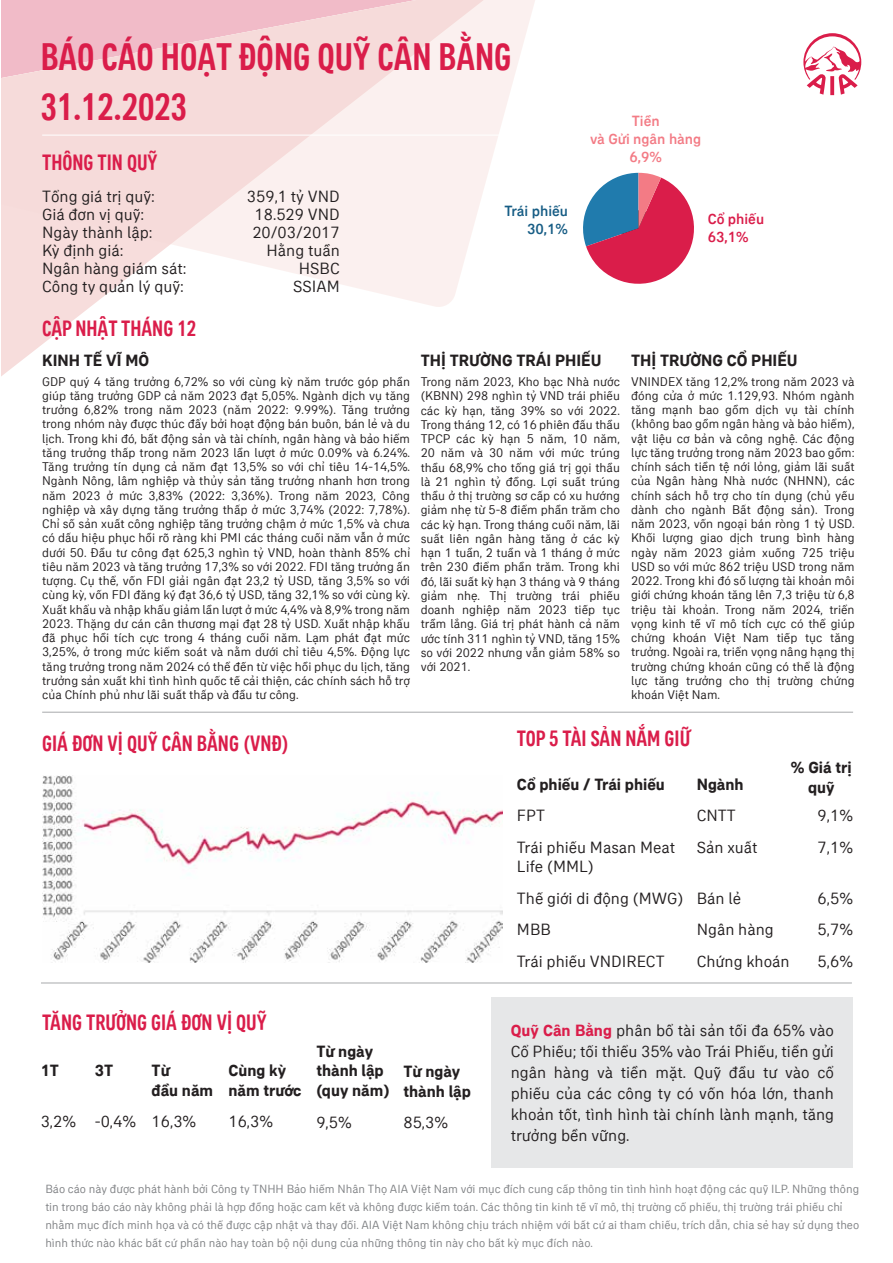
<style>
.page{position:relative;width:893px;height:1263px;background:#fff}
.page>*{position:absolute;margin:0;border:0;box-sizing:border-box;transform-origin:0 0}
.t1{font:500 condensed 39px "AIA Everest";color:#da1d4a}
.t2{font:500 condensed 22.5px "AIA Everest";color:#da1d4a}
.t3{font:16.5px/18px "AIA Everest";color:#231f20}
.t4{font:700 16.5px/19.8px "AIA Everest";color:#231f20}
.t5{font:500 15px/18px "AIA Everest";color:#f37b85;text-align:center}
.t6{font:500 15px/18px "AIA Everest";color:#175d85;text-align:right}
.t7{font:500 15px/18px "AIA Everest";color:#da1d4a}
.t8{font:12.75px/14.2px "AIA Everest";color:#231f20;text-align:justify}
.t9{font:12px/18px "AIA Everest";color:#808285}
.s1{font-weight:700;color:#da1d4a}
</style>
<div class="page">
<div style="left:492px;top:998px;width:361px;height:170px;background:#e6e7e8"></div>
<svg style="left:505px;top:1px;width:30px;height:108px;fill:#fbf3f1"></svg>
<svg style="left:1px;top:1px;width:504px;height:375px"></svg>
<svg style="left:803px;top:33px;width:58px;height:62px"></svg>
<hr style="left:41px;top:982px;width:811px;height:1px;background:#a7a9ac">
<hr style="left:42px;top:135px;width:811px;height:1px;background:#fff">
<hr style="left:42px;top:712px;width:811px;height:1px;background:#a7a9ac">
<svg style="left:583px;top:173px;width:111px;height:111px"></svg>
<img style="left:42px;top:776px;width:461px;height:187px">
<h1 class="t1" style="left:41px;top:31px;width:472px">BÁO CÁO HOẠT ĐỘNG QUỸ CÂN BẰNG</h1>
<h1 class="t1" style="left:41px;top:81px;width:148px">31.12.2023</h1>
<h2 class="t2" style="left:42px;top:148px;width:117px">THÔNG TIN QUỸ</h2>
<p class="t3" style="left:42px;top:186px;width:146px">Tổng giá trị quỹ:<br>Giá đơn vị quỹ:<br>Ngày thành lập:<br>Kỳ định giá:<br>Ngân hàng giám sát:<br>Công ty quản lý quỹ:</p>
<h2 class="t2" style="left:42px;top:314px;width:156px">CẬP NHẬT THÁNG 12</h2>
<p class="t3" style="left:247px;top:186px;width:94px;text-align:right">359,1 tỷ VND<br>18.529 VND<br>20/03/2017<br>Hằng tuần<br>HSBC<br>SSIAM</p>
<p class="t6" style="left:504px;top:201px;width:65px">Trái phiếu<br>30,1%</p>
<p class="t5" style="left:590px;top:111px;width:113px">Tiền<br>và Gửi ngân hàng<br>6,9%</p>
<p class="t7" style="left:708px;top:209px;width:58px">Cổ phiếu<br>63,1%</p>
<p class="t4" style="left:42px;top:349px;width:109px">KINH TẾ VĨ MÔ</p>
<p class="t8" style="left:42px;top:373px;width:369px">GDP quý 4 tăng trưởng 6,72% so với cùng kỳ năm trước góp phần giúp tăng trưởng GDP cả năm 2023 đạt 5,05%. Ngành dịch vụ tăng trưởng 6,82% trong năm 2023 (năm 2022: 9.99%). Tăng trưởng trong nhóm này được thúc đẩy bởi hoạt động bán buôn, bán lẻ và du lịch. Trong khi đó, bất động sản và tài chính, ngân hàng và bảo hiểm tăng trưởng thấp trong năm 2023 lần lượt ở mức 0.09% và 6.24%.<br>Tăng trưởng tín dụng cả năm đạt 13,5% so với chỉ tiêu 14-14,5%.<br>Ngành Nông, lâm nghiệp và thủy sản tăng trưởng nhanh hơn trong năm 2023 ở mức 3,83% (2022: 3,36%). Trong năm 2023, Công nghiệp và xây dựng tăng trưởng thấp ở mức 3,74% (2022: 7,78%).<br>Chỉ số sản xuất công nghiệp tăng trưởng chậm ở mức 1,5% và chưa có dấu hiệu phục hồi rõ ràng khi PMI các tháng cuối năm vẫn ở mức dưới 50. Đầu tư công đạt 625,3 nghìn tỷ VND, hoàn thành 85% chỉ tiêu năm 2023 và tăng trưởng 17,3% so với 2022. FDI tăng trưởng ấn tượng. Cụ thể, vốn FDI giải ngân đạt 23,2 tỷ USD, tăng 3,5% so với cùng kỳ, vốn FDI đăng ký đạt 36,6 tỷ USD, tăng 32,1% so với cùng kỳ.<br>Xuất khẩu và nhập khẩu giảm lần lượt ở mức 4,4% và 8,9% trong năm 2023. Thặng dư cán cân thương mại đạt 28 tỷ USD. Xuất nhập khẩu đã phục hồi tích cực trong 4 tháng cuối năm. Lạm phát đạt mức 3,25%, ở trong mức kiểm soát và nằm dưới chỉ tiêu 4,5%. Động lực tăng trưởng trong năm 2024 có thể đến từ việc hồi phục du lịch, tăng trưởng sản xuất khi tình hình quốc tế cải thiện, các chính sách hỗ trợ của Chính phủ như lãi suất thấp và đầu tư công.</p>
<p class="t4" style="left:421px;top:349px;width:182px">THỊ TRƯỜNG TRÁI PHIẾU</p>
<p class="t8" style="left:421px;top:374px;width:201px">Trong năm 2023, Kho bạc Nhà nước (KBNN) 298 nghìn tỷ VND trái phiếu các kỳ hạn, tăng 39% so với 2022.<br>Trong tháng 12, có 16 phiên đấu thầu TPCP các kỳ hạn 5 năm, 10 năm, 20 năm và 30 năm với mức trúng thầu 68,9% cho tổng giá trị gọi thầu là 21 nghìn tỷ đồng. Lợi suất trúng thầu ở thị trường sơ cấp có xu hướng giảm nhẹ từ 5-8 điểm phần trăm cho các kỳ hạn. Trong tháng cuối năm, lãi suất liên ngân hàng tăng ở các kỳ hạn 1 tuần, 2 tuần và 1 tháng ở mức trên 230 điểm phần trăm. Trong khi đó, lãi suất kỳ hạn 3 tháng và 9 tháng giảm nhẹ. Thị trường trái phiếu doanh nghiệp năm 2023 tiếp tục trầm lắng. Giá trị phát hành cả năm ước tính 311 nghìn tỷ VND, tăng 15% so với 2022 nhưng vẫn giảm 58% so với 2021.</p>
<p class="t4" style="left:631px;top:349px;width:168px">THỊ TRƯỜNG CỔ PHIẾU</p>
<p class="t8" style="left:631px;top:373px;width:225px">VNINDEX tăng 12,2% trong năm 2023 và đóng cửa ở mức 1.129,93. Nhóm ngành tăng mạnh bao gồm dịch vụ tài chính (không bao gồm ngân hàng và bảo hiểm), vật liệu cơ bản và công nghệ. Các động lực tăng trưởng trong năm 2023 bao gồm: chính sách tiền tệ nới lỏng, giảm lãi suất của Ngân hàng Nhà nước (NHNN), các chính sách hỗ trợ cho tín dụng (chủ yếu dành cho ngành Bất động sản). Trong năm 2023, vốn ngoại bán ròng 1 tỷ USD.<br>Khối lượng giao dịch trung bình hàng ngày năm 2023 giảm xuống 725 triệu USD so với mức 862 triệu USD trong năm 2022. Trong khi đó số lượng tài khoản môi giới chứng khoán tăng lên 7,3 triệu từ 6,8 triệu tài khoản. Trong năm 2024, triển vọng kinh tế vĩ mô tích cực có thể giúp chứng khoán Việt Nam tiếp tục tăng trưởng. Ngoài ra, triển vọng nâng hạng thị trường chứng khoán cũng có thể là động lực tăng trưởng cho thị trường chứng khoán Việt Nam.</p>
<h2 class="t2" style="left:42px;top:729px;width:248px">GIÁ ĐƠN VỊ QUỸ CÂN BẰNG (VNĐ)</h2>
<h2 class="t2" style="left:517px;top:724px;width:175px">TOP 5 TÀI SẢN NẮM GIỮ</h2>
<p class="t4" style="left:517px;top:773px;width:149px">Cổ phiếu / Trái phiếu</p>
<p class="t4" style="left:697px;top:773px;width:48px">Ngành</p>
<p class="t4" style="left:791px;top:757px;width:62px;text-align:center">% Giá trị quỹ</p>
<p class="t3" style="left:517px;top:799px;width:160px;line-height:31.5px">FPT<br>Trái phiếu Masan Meat</p>
<p class="t3" style="left:517px;top:850px;width:168px;line-height:31.5px">Life (MML)<br>Thế giới di động (MWG)<br>MBB<br>Trái phiếu VNDIRECT</p>
<p class="t3" style="left:697px;top:799px;width:62px;line-height:31.5px">CNTT<br>Sản xuất</p>
<p class="t3" style="left:697px;top:881px;width:94px;line-height:31.5px">Bán lẻ<br>Ngân hàng<br>Chứng khoán</p>
<p class="t3" style="left:818px;top:799px;width:37px;line-height:31.5px">9,1%<br>7,1%</p>
<p class="t3" style="left:818px;top:881px;width:37px;line-height:31.5px;text-align:justify">6,5% 5,7% 5,6%</p>
<h2 class="t2" style="left:42px;top:1008px;width:226px">TĂNG TRƯỞNG GIÁ ĐƠN VỊ QUỸ</h2>
<p class="t4" style="left:41px;top:1060px;width:20px">1T</p>
<p class="t3" style="left:41px;top:1112px;width:37px">3,2%</p>
<p class="t4" style="left:95px;top:1060px;width:20px">3T</p>
<p class="t3" style="left:95px;top:1112px;width:43px">-0,4%</p>
<p class="t4" style="left:152px;top:1060px;width:63px">Từ<br>đầu năm</p>
<p class="t3" style="left:152px;top:1112px;width:46px">16,3%</p>
<p class="t4" style="left:228px;top:1060px;width:74px">Cùng kỳ năm trước</p>
<p class="t3" style="left:228px;top:1112px;width:46px">16,3%</p>
<p class="t4" style="left:316px;top:1040px;width:75px">Từ ngày thành lập (quy năm)</p>
<p class="t3" style="left:316px;top:1112px;width:37px">9,5%</p>
<p class="t4" style="left:403px;top:1060px;width:69px">Từ ngày thành lập</p>
<p class="t3" style="left:403px;top:1113px;width:46px">85,3%</p>
<p class="t3" style="left:511px;top:1019px;width:325px;line-height:21px;text-align:justify"><span class="s1">Quỹ Cân Bằng</span> phân bổ tài sản tối đa 65% vào Cổ Phiếu; tối thiểu 35% vào Trái Phiếu, tiền gửi ngân hàng và tiền mặt. Quỹ đầu tư vào cổ phiếu của các công ty có vốn hóa lớn, thanh khoản tốt, tình hình tài chính lành mạnh, tăng trưởng bền vững.</p>
<p class="t9" style="left:45px;top:1179px;width:815px">Báo cáo này được phát hành bởi Công ty TNHH Bảo hiểm Nhân Thọ AIA Việt Nam với mục đích cung cấp thông tin tình hình hoạt động các quỹ ILP. Những thông tin trong báo cáo này không phải là hợp đồng hoặc cam kết và không được kiểm toán. Các thông tin kinh tế vĩ mô, thị trường cổ phiếu, thị trường trái phiếu chỉ nhằm mục đích minh họa và có thể được cập nhật và thay đổi. AIA Việt Nam không chịu trách nhiệm với bất cứ ai tham chiếu, trích dẫn, chia sẻ hay sử dụng theo hình thức nào khác bất cứ phần nào hay toàn bộ nội dung của những thông tin này cho bất kỳ mục đích nào.</p>
</div>
